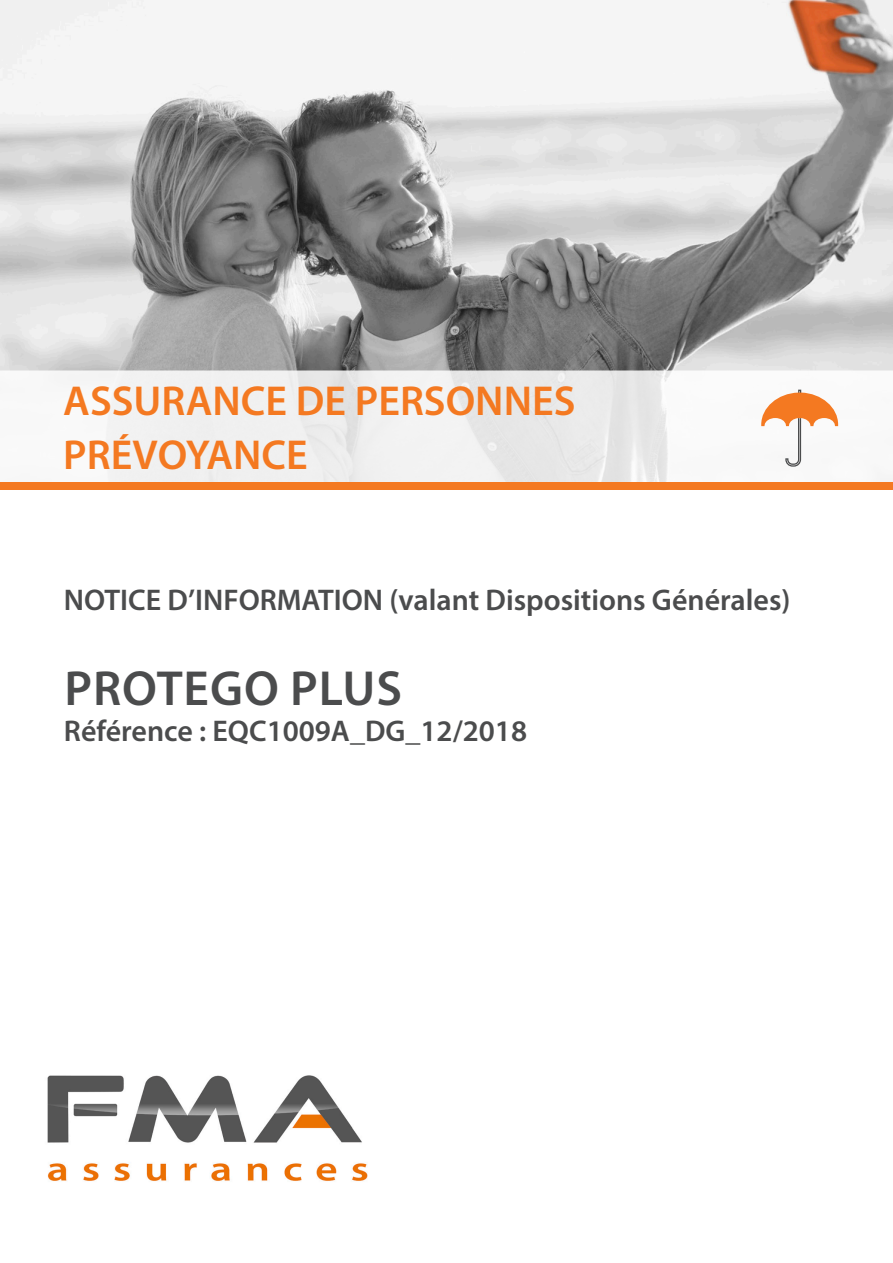
<style>
.page{position:relative;width:893px;height:1263px;background:#fff}
.page>*{position:absolute;margin:0;border:0;box-sizing:border-box;transform-origin:0 0}
.t1{font:600 49.5px "Myriad Pro";letter-spacing:.02em;color:#4b4c4d}
.t2{font:600 42px "Myriad Pro";color:#f47921}
.t3{font:600 30px "Myriad Pro";color:#4b4c4d}
</style>
<div class="page">
<img style="left:0;top:0;width:893px;height:370px">
<div style="left:0;top:370px;width:893px;height:112px;background:#f1f1f1"></div>
<div style="left:0;top:482px;width:893px;height:8px;background:#f47921"></div>
<img style="left:47px;top:1075px;width:321px;height:106px">
<svg style="left:761px;top:390px;width:77px;height:77px"></svg>
<p class="t2" style="left:63px;top:374px;width:514px">ASSURANCE DE PERSONNES</p>
<p class="t2" style="left:63px;top:429px;width:246px">PRÉVOYANCE</p>
<p class="t3" style="left:64px;top:580px;width:728px">NOTICE D’INFORMATION (valant Dispositions Générales)</p>
<p class="t1" style="left:64px;top:657px;width:339px">PROTEGO PLUS</p>
<p class="t3" style="left:64px;top:712px;width:465px">Référence : EQC1009A_DG_12/2018</p>
</div>
